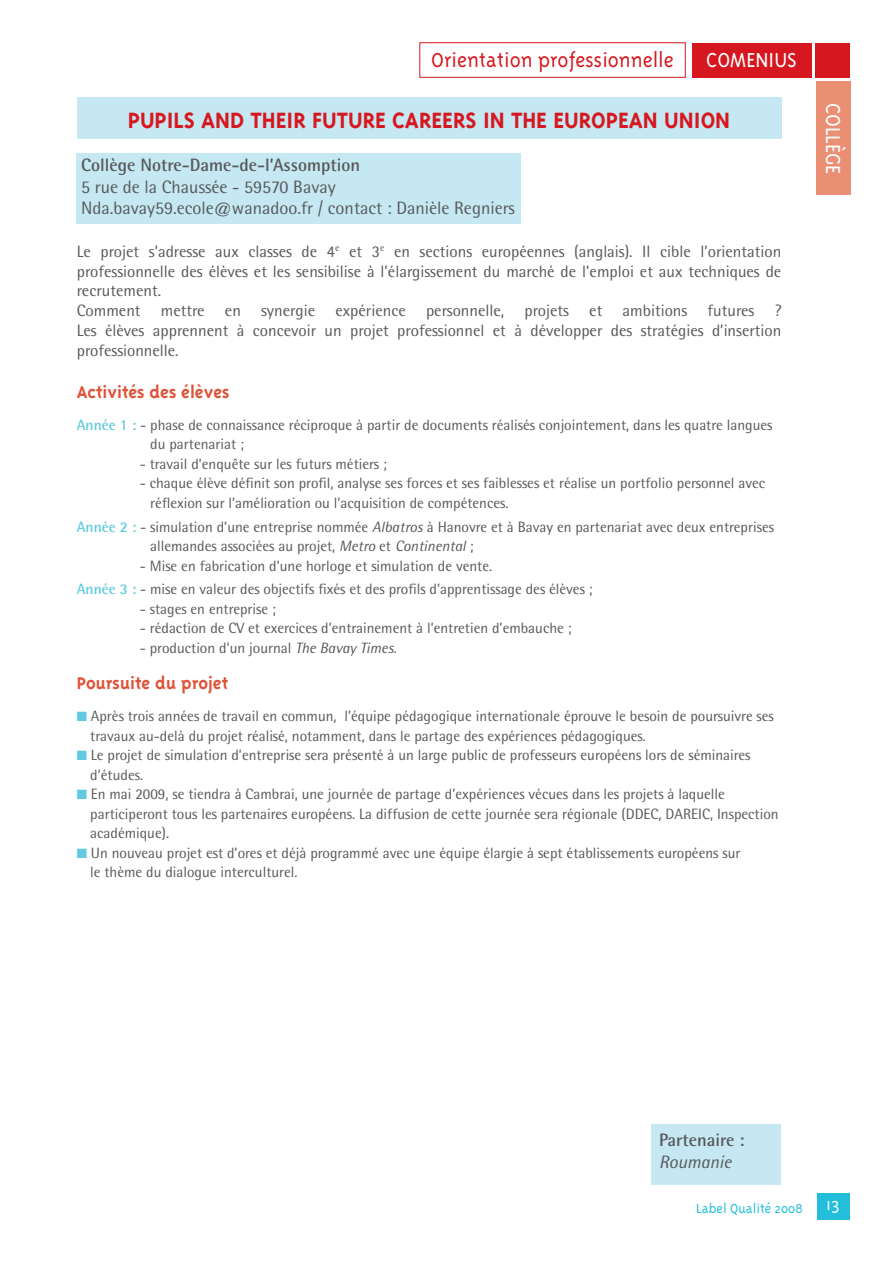
<style>
.page{position:relative;width:893px;height:1263px;background:#fff}
.page>*{position:absolute;margin:0;border:0;box-sizing:border-box;transform-origin:0 0}
.t1{font:700 25.5px "Triplex";color:#d7171f}
.t2{font:300 23.25px "Triplex";color:#d7171f}
.t3{font:300 23.25px "Triplex";color:#fff}
.t4{font:700 19.5px "Triplex";color:#df533a}
.t5{font:18px/21.6px "Rotis Semi Sans";color:#57585a}
.t6{font:700 18px "Rotis Semi Sans";color:#57585a}
.t7{font:italic 18px "Rotis Semi Sans";color:#57585a}
.t8{font:16.5px/19.8px "Rotis Semi Sans";color:#57585a}
.t9{font:15px/19.5px "Rotis Semi Sans";color:#57585a}
.t10{font:300 15px "Triplex";color:#23bfda}
.s1{font-weight:700;color:#5fcae0}
.s2{font-style:italic}
.s3{color:#5fcae0}
</style>
<div class="page">
<div style="left:817px;top:1194px;width:33px;height:26px;background:#23bfda"></div>
<div style="left:815px;top:43px;width:35px;height:34px;background:#d7171f"></div>
<div style="left:816px;top:81px;width:34px;height:114px;background:#ea8f74"></div>
<div style="left:692px;top:43px;width:119px;height:34px;background:#d7171f"></div>
<div style="left:420px;top:43px;width:265px;height:35px;border:1px solid #d7171f"></div>
<div style="left:77px;top:98px;width:704px;height:41px;background:#c5e8f2"></div>
<div style="left:651px;top:1124px;width:129px;height:61px;background:#c5e8f2"></div>
<div style="left:77px;top:153px;width:444px;height:71px;background:#c5e8f2"></div>
<h2 class="t2" style="left:431px;top:47px;width:244px">Orientation professionnelle</h2>
<h2 class="t3" style="left:706px;top:47px;width:90px">comenius</h2>
<h1 class="t1" style="left:128px;top:106px;width:604px">PUPILS AND THEIR FUTURE CAREERS IN THE EUROPEAN UNION</h1>
<p class="t6" style="left:81px;top:154px;width:281px">Collège Notre-Dame-de-l’Assomption</p>
<p class="t5" style="left:81px;top:175px;width:435px">5 rue de la Chaussée - 59570 Bavay<br>Nda.bavay59.ecole@wanadoo.fr / contact : Danièle Regniers</p>
<p class="t8" style="left:77px;top:241px;width:706px">Le projet s’adresse aux classes de 4<sup>e</sup> et 3<sup>e</sup> en sections européennes (anglais). Il cible l’orientation professionnelle des élèves et les sensibilise à l’élargissement du marché de l’emploi et aux techniques de recrutement.<br>Comment mettre en synergie expérience personnelle, projets et ambitions futures ?<br>Les élèves apprennent à concevoir un projet professionnel et à développer des stratégies d’insertion professionnelle.</p>
<h3 class="t4" style="left:77px;top:381px;width:154px">ACTIVITÉS DES ÉLÈVES</h3>
<p class="t9" style="left:150px;top:415px;width:624px;text-indent:-74px"><span class="s1">Année 1 :</span> - phase de connaissance réciproque à partir de documents réalisés conjointement, dans les quatre langues du partenariat ;</p>
<p class="t9" style="left:140px;top:454px;width:249px">- travail d’enquête sur les futurs métiers ;</p>
<p class="t9" style="left:150px;top:473px;width:616px;text-indent:-10px">- chaque élève définit son profil, analyse ses forces et ses faiblesses et réalise un portfolio personnel avec réflexion sur l’amélioration ou l’acquisition de compétences.</p>
<p class="t9" style="left:150px;top:517px;width:625px;text-indent:-74px"><span class="s1">Année 2 :</span> - simulation d’une entreprise nommée <span class="s2">Albatros</span> à Hanovre et à Bavay en partenariat avec deux entreprises allemandes associées au projet, <span class="s2">Metro</span> et <span class="s2">Continental</span> ;</p>
<p class="t9" style="left:77px;top:554px;width:517px;line-height:23.7px;text-indent:63px">- Mise en fabrication d’une horloge et simulation de vente.<br><span class="s1">Année 3 :</span> - mise en valeur des objectifs fixés et des profils d’apprentissage des élèves ;</p>
<p class="t9" style="left:140px;top:599px;width:138px">- stages en entreprise ;</p>
<p class="t9" style="left:140px;top:618px;width:433px">- rédaction de CV et exercices d’entrainement à l’entretien d’embauche ;</p>
<p class="t9" style="left:140px;top:638px;width:259px">- production d’un journal <span class="s2">The Bavay Times</span>.</p>
<h3 class="t4" style="left:77px;top:672px;width:153px">POURSUITE DU PROJET</h3>
<p class="t9" style="left:90px;top:706px;width:685px;text-indent:-14px"><span class="s3">■</span> Après trois années de travail en commun, l’équipe pédagogique internationale éprouve le besoin de poursuivre ses travaux au-delà du projet réalisé, notamment, dans le partage des expériences pédagogiques.</p>
<p class="t9" style="left:90px;top:745px;width:662px;text-indent:-14px"><span class="s3">■</span> Le projet de simulation d’entreprise sera présenté à un large public de professeurs européens lors de séminaires d’études.</p>
<p class="t9" style="left:90px;top:784px;width:690px;text-indent:-14px"><span class="s3">■</span> En mai 2009, se tiendra à Cambrai, une journée de partage d’expériences vécues dans les projets à laquelle participeront tous les partenaires européens. La diffusion de cette journée sera régionale (DDEC, DAREIC, Inspection académique).</p>
<p class="t9" style="left:90px;top:843px;width:652px;text-indent:-14px"><span class="s3">■</span> Un nouveau projet est d’ores et déjà programmé avec une équipe élargie à sept établissements européens sur le thème du dialogue interculturel.</p>
<h2 class="t3" style="left:846px;top:103px;width:73px;rotate:90deg">collège</h2>
<p class="t6" style="left:659px;top:1129px;width:87px">Partenaire :</p>
<p class="t7" style="left:659px;top:1151px;width:74px">Roumanie</p>
<p class="t10" style="left:696px;top:1200px;width:145px">Label Qualité 2008 <sup>13</sup></p>
</div>
